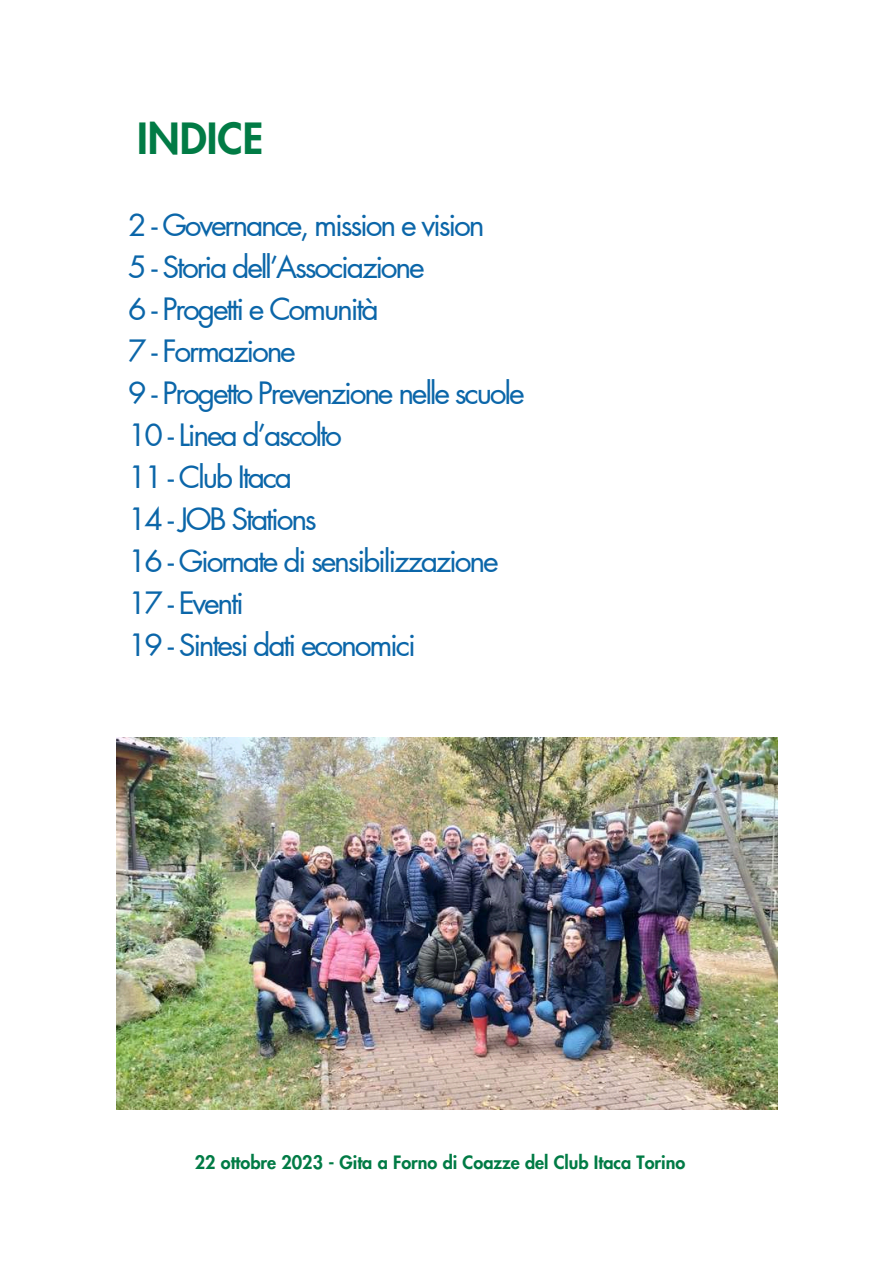
<style>
.page{position:relative;width:894px;height:1264px;background:#fff}
.page>*{position:absolute;margin:0;border:0;box-sizing:border-box;transform-origin:0 0}
.t1{font:800 42px "Futura LT Pro";color:#017b45}
.t2{font:30px/41.8px "Futura LT Pro";letter-spacing:-.075em;color:#0b66a9}
.t3{font:800 18px "Futura LT Pro";color:#017b45}
</style>
<div class="page">
<img style="left:116px;top:737px;width:661px;height:372px">
<h1 class="t1" style="left:137px;top:119px;width:128px">INDICE</h1>
<p class="t2" style="left:128px;top:206px;width:398px">2 - Governance, mission e vision<br>5 - Storia dell’Associazione<br>6 - Progetti e Comunità<br>7 - Formazione<br>9 - Progetto Prevenzione nelle scuole<br>10 - Linea d’ascolto<br>11 - Club Itaca<br>14 - JOB Stations<br>16 - Giornate di sensibilizzazione<br>17 - Eventi<br>19 - Sintesi dati economici</p>
<p class="t3" style="left:195px;top:1153px;width:492px">22 ottobre 2023 - Gita a Forno di Coazze del Club Itaca Torino</p>
</div>
